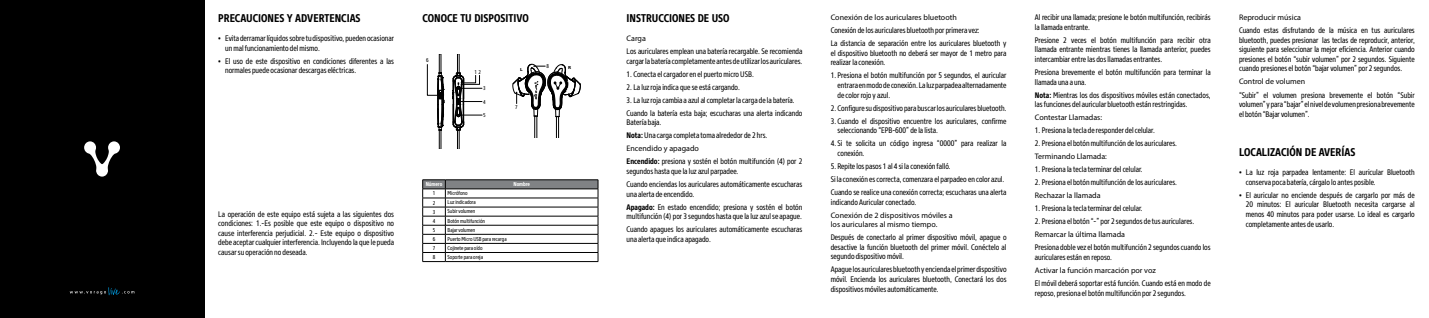
<style>
.page{position:relative;width:1429px;height:318px;background:#fff}
.page>*{position:absolute;margin:0;border:0;box-sizing:border-box;transform-origin:0 0}
.t1{font:700 11.2px "Core Sans N67 Cn";color:#000}
.t2{font:8px/9.6px "Core Sans N47 Cn";color:#000}
.t3{font:8px/9.6px "Myriad Pro";color:#000}
.t4{font:5.6px "Core Sans N47 Cn";color:#000}
.t5{font:700 5.6px "Core Sans N67 Cn";color:#fff}
.t6{font:5.5px "Core Sans N47 Cn";color:#000}
.t7{font:700 4.4px "Myriad Pro";color:#000;scale:1.13 1}
.s1{font-family:"Core Sans N67 Cn";font-weight:700}
</style>
<div class="page">
<svg style="left:512px;top:64px;width:68px;height:74px"></svg>
<svg style="left:427px;top:54px;width:55px;height:94px"></svg>
<svg style="left:422px;top:179px;width:177px;height:83px"></svg>
<hr style="left:445px;top:261px;width:153px;height:1px;background:#000">
<div style="left:0;top:0;width:204px;height:317px;background:#000"></div>
<svg style="left:70px;top:287px;width:64px;height:8px"></svg>
<svg style="left:84px;top:141px;width:36px;height:35px"></svg>
<h1 class="t1" style="left:218px;top:11px;width:144px">PRECAUCIONES Y ADVERTENCIAS</h1>
<p class="t2" style="left:225px;top:33px;width:170px;text-indent:-7px">• Evita derramar líquidos sobre tu dispositivo, pueden ocasionar un mal funcionamiento del mismo.</p>
<p class="t2" style="left:225px;top:56px;width:170px;text-indent:-7px">• El uso de este dispositivo en condiciones diferentes a las normales puede ocasionar descargas eléctricas.</p>
<p class="t2" style="left:218px;top:209px;width:177px;text-align:justify">La operación de este equipo está sujeta a las siguientes dos condiciones: 1.-Es posible que este equipo o dispositivo no cause interferencia perjudicial. 2.- Este equipo o dispositivo debe aceptar cualquier interferencia. Incluyendo la que le pueda causar su operación no deseada.</p>
<h1 class="t1" style="left:422px;top:11px;width:108px">CONOCE TU DISPOSITIVO</h1>
<p class="t6" style="left:426px;top:57px;width:4px">6</p>
<p class="t6" style="left:474px;top:68px;width:8px">1 2</p>
<p class="t6" style="left:483px;top:85px;width:4px">3</p>
<p class="t6" style="left:483px;top:98px;width:4px">4</p>
<p class="t6" style="left:483px;top:112px;width:4px">5</p>
<p class="t6" style="left:547px;top:62px;width:4px">8</p>
<p class="t7" style="left:520px;top:66px;width:4px">L</p>
<p class="t7" style="left:568px;top:65px;width:4px">R</p>
<p class="t6" style="left:515px;top:104px;width:4px">7</p>
<p class="t5" style="left:426px;top:181px;width:18px">Número</p>
<p class="t5" style="left:513px;top:181px;width:18px">Nombre</p>
<p class="t4" style="left:433px;top:190px;width:4px">1</p>
<p class="t4" style="left:448px;top:190px;width:21px">Micrófono</p>
<p class="t4" style="left:433px;top:199px;width:4px">2</p>
<p class="t4" style="left:448px;top:199px;width:30px">Luz indicadora</p>
<p class="t4" style="left:433px;top:208px;width:4px">3</p>
<p class="t4" style="left:448px;top:208px;width:29px">Subir volumen</p>
<p class="t4" style="left:433px;top:217px;width:4px">4</p>
<p class="t4" style="left:448px;top:217px;width:39px">Botón multifunción</p>
<p class="t4" style="left:433px;top:226px;width:4px">5</p>
<p class="t4" style="left:448px;top:226px;width:29px">Bajar volumen</p>
<p class="t4" style="left:433px;top:235px;width:4px">6</p>
<p class="t4" style="left:448px;top:235px;width:61px">Puerto Micro USB para recarga</p>
<p class="t4" style="left:433px;top:244px;width:4px">7</p>
<p class="t4" style="left:448px;top:244px;width:36px">Cojinete para oído</p>
<p class="t4" style="left:433px;top:253px;width:4px">8</p>
<p class="t4" style="left:448px;top:253px;width:37px">Soporte para oreja</p>
<h1 class="t1" style="left:626px;top:11px;width:105px">INSTRUCCIONES DE USO</h1>
<p class="t3" style="left:626px;top:33px;width:21px">Carga</p>
<p class="t2" style="left:626px;top:46px;width:177px">Los auriculares emplean una batería recargable. Se recomienda cargar la batería completamente antes de utilizar los auriculares.</p>
<p class="t2" style="left:626px;top:69px;width:129px">1. Conecta el cargador en el puerto micro USB.</p>
<p class="t2" style="left:626px;top:82px;width:115px">2. La luz roja indica que se está cargando.</p>
<p class="t2" style="left:626px;top:93px;width:177px;line-height:13px">3. La luz roja cambia a azul al completar la carga de la batería.<br>Cuando la batería esta baja; escucharas una alerta indicando</p>
<p class="t2" style="left:626px;top:116px;width:142px;line-height:13px">Batería baja.<br><span class="s1">Nota:</span> Una carga completa toma alrededor de 2 hrs.</p>
<p class="t3" style="left:626px;top:144px;width:74px">Encendido y apagado</p>
<p class="t2" style="left:626px;top:157px;width:177px"><span class="s1">Encendido:</span> presiona y sostén el botón multifunción (4) por 2 segundos hasta que la luz azul parpadee.</p>
<p class="t2" style="left:626px;top:179px;width:177px">Cuando enciendas los auriculares automáticamente escucharas una alerta de encendido.</p>
<p class="t2" style="left:626px;top:202px;width:177px"><span class="s1">Apagado:</span> En estado encendido; presiona y sostén el botón multifunción (4) por 3 segundos hasta que la luz azul se apague.</p>
<p class="t2" style="left:626px;top:224px;width:177px">Cuando apagues los auriculares automáticamente escucharas una alerta que indica apagado.</p>
<p class="t3" style="left:831px;top:12px;width:128px">Conexión de los auriculares bluetooth</p>
<p class="t2" style="left:831px;top:24px;width:177px;line-height:13px">Conexión de los auriculares bluetooth por primera vez:<br>La distancia de separación entre los auriculares bluetooth y</p>
<p class="t2" style="left:831px;top:48px;width:177px">el dispositivo bluetooth no deberá ser mayor de 1 metro para realizar la conexión.</p>
<p class="t2" style="left:837px;top:71px;width:170px;text-align:justify;text-indent:-7px">1. Presiona el botón multifunción por 5 segundos, el auricular entrara en modo de conexión. La luz parpadea alternadamente de color rojo y azul.</p>
<p class="t2" style="left:831px;top:103px;width:177px">2. Configure su dispositivo para buscar los auriculares bluetooth.</p>
<p class="t2" style="left:837px;top:116px;width:170px;text-indent:-7px">3. Cuando el dispositivo encuentre los auriculares, confirme seleccionando “EPB-600” de la lista.</p>
<p class="t2" style="left:837px;top:138px;width:170px;text-indent:-7px">4. Si te solicita un código ingresa “0000” para realizar la conexión.</p>
<p class="t2" style="left:831px;top:159px;width:177px;line-height:13px">5. Repite los pasos 1 al 4 si la conexión falló.<br>Si la conexión es correcta, comenzara el parpadeo en color azul.<br>Cuando se realice una conexión correcta; escucharas una alerta</p>
<p class="t2" style="left:831px;top:197px;width:87px">indicando Auricular conectado.</p>
<p class="t3" style="left:831px;top:210px;width:123px">Conexión de 2 dispositivos móviles a los auriculares al mismo tiempo.</p>
<p class="t2" style="left:831px;top:232px;width:177px;text-align:justify">Después de conectarlo al primer dispositivo móvil, apague o desactive la función bluetooth del primer móvil. Conéctelo al segundo dispositivo móvil.</p>
<p class="t2" style="left:831px;top:264px;width:177px;text-align:justify">Apague los auriculares bluetooth y encienda el primer dispositivo móvil. Encienda los auriculares bluetooth, Conectará los dos dispositivos móviles automáticamente.</p>
<p class="t2" style="left:1035px;top:12px;width:177px">Al recibir una llamada; presione le botón multifunción, recibirás la llamada entrante.</p>
<p class="t2" style="left:1035px;top:35px;width:177px;text-align:justify">Presione 2 veces el botón multifunción para recibir otra llamada entrante mientras tienes la llamada anterior, puedes intercambiar entre las dos llamadas entrantes.</p>
<p class="t2" style="left:1035px;top:67px;width:177px">Presiona brevemente el botón multifunción para terminar la llamada una a una.</p>
<p class="t2" style="left:1035px;top:90px;width:177px"><span class="s1">Nota:</span> Mientras los dos dispositivos móviles están conectados, las funciones del auricular bluetooth están restringidas.</p>
<p class="t3" style="left:1035px;top:112px;width:69px">Contestar Llamadas:</p>
<p class="t2" style="left:1035px;top:125px;width:121px">1. Presiona la tecla de responder del celular.</p>
<p class="t2" style="left:1035px;top:138px;width:144px">2. Presiona el botón multifunción de los auriculares.</p>
<p class="t3" style="left:1035px;top:151px;width:74px">Terminando Llamada:</p>
<p class="t2" style="left:1035px;top:164px;width:109px">1. Presiona la tecla terminar del celular.</p>
<p class="t2" style="left:1035px;top:177px;width:144px">2. Presiona el botón multifunción de los auriculares.</p>
<p class="t3" style="left:1035px;top:190px;width:67px">Rechazar la llamada</p>
<p class="t2" style="left:1035px;top:203px;width:109px">1. Presiona la tecla terminar del celular.</p>
<p class="t2" style="left:1035px;top:216px;width:161px">2. Presiona el botón “-” por 2 segundos de tus auriculares.</p>
<p class="t3" style="left:1035px;top:229px;width:92px">Remarcar la última llamada</p>
<p class="t2" style="left:1035px;top:242px;width:177px">Presiona doble vez el botón multifunción 2 segundos cuando los auriculares están en reposo.</p>
<p class="t3" style="left:1035px;top:265px;width:122px">Activar la función marcación por voz</p>
<p class="t2" style="left:1035px;top:278px;width:177px">El móvil deberá soportar está función. Cuando está en modo de reposo, presiona el botón multifunción por 2 segundos.</p>
<p class="t3" style="left:1239px;top:12px;width:64px">Reproducir música</p>
<p class="t2" style="left:1239px;top:25px;width:177px;text-align:justify">Cuando estas disfrutando de la música en tus auriculares bluetooth, puedes presionar las teclas de reproducir, anterior, siguiente para seleccionar la mejor eficiencia. Anterior cuando presiones el botón “subir volumen” por 2 segundos. Siguiente cuando presiones el botón “bajar volumen” por 2 segundos.</p>
<p class="t3" style="left:1239px;top:77px;width:68px">Control de volumen</p>
<p class="t2" style="left:1239px;top:90px;width:177px;text-align:justify">“Subir” el volumen presiona brevemente el botón “Subir volumen” y para “bajar” el nivel de volumen presiona brevemente el botón “Bajar volumen”.</p>
<h1 class="t1" style="left:1239px;top:145px;width:118px">LOCALIZACIÓN DE AVERÍAS</h1>
<p class="t2" style="left:1246px;top:167px;width:170px;text-indent:-7px">• La luz roja parpadea lentamente: El auricular Bluetooth conserva poca batería, cárgalo lo antes posible.</p>
<p class="t2" style="left:1246px;top:190px;width:170px;text-align:justify;text-indent:-7px">• El auricular no enciende después de cargarlo por más de 20 minutos: El auricular Bluetooth necesita cargarse al menos 40 minutos para poder usarse. Lo ideal es cargarlo completamente antes de usarlo.</p>
</div>
